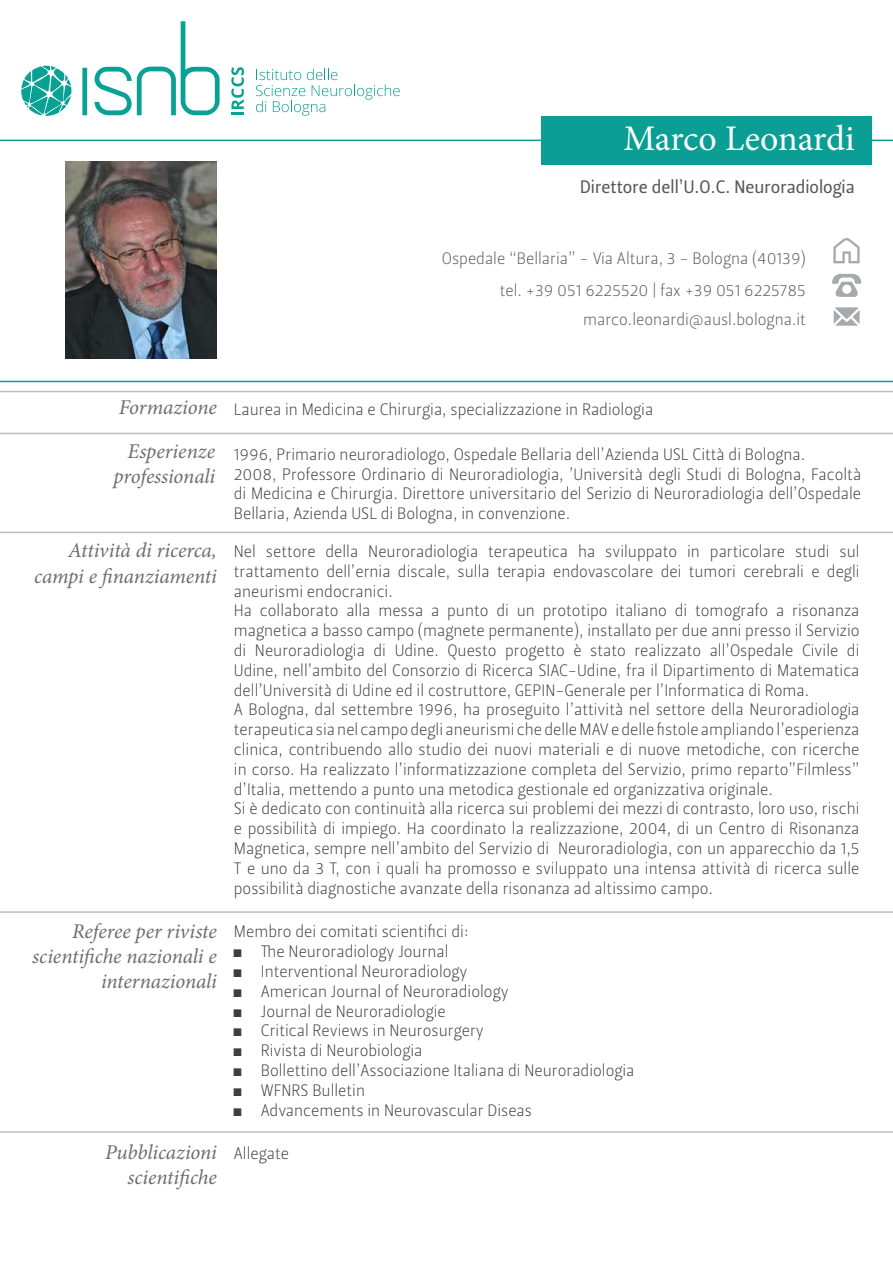
<style>
.page{position:relative;width:893px;height:1263px;background:#fff}
.page>*{position:absolute;margin:0;border:0;box-sizing:border-box;transform-origin:0 0}
.t1{font:36px "Minion Pro";letter-spacing:-.01em;color:#fff}
.t2{font:italic 21px/25.2px "Minion Pro";letter-spacing:-.005em;color:#6c6d70;text-align:right}
.t3{font:18px "Leitura Sans Grot 2";color:#57585a}
.t4{font:16.5px/19.8px "Leitura Sans Grot 1";color:#3e3e3f;text-align:justify}
.t5{font:16.5px "Leitura Sans Grot 1";color:#57585a}
.s1{font-family:"Arial Narrow"}
</style>
<div class="page">
<svg style="left:231px;top:67px;width:13px;height:48px"></svg>
<svg style="left:82px;top:68px;width:5px;height:47px"></svg>
<svg style="left:95px;top:21px;width:125px;height:94px"></svg>
<svg style="left:21px;top:66px;width:50px;height:50px"></svg>
<svg style="left:256px;top:69px;width:144px;height:47px"></svg>
<img style="left:65px;top:162px;width:152px;height:197px">
<hr style="left:0;top:140px;width:893px;height:1px;background:#0a9e94">
<hr style="left:0;top:381px;width:893px;height:1px;background:#0a9e94">
<div style="left:541px;top:116px;width:331px;height:49px;background:#0a9e94"></div>
<svg style="left:833px;top:238px;width:27px;height:25px"></svg>
<svg style="left:832px;top:274px;width:29px;height:23px"></svg>
<svg style="left:834px;top:307px;width:26px;height:19px"></svg>
<hr style="left:0;top:391px;width:893px;height:1px;background:#bcbdc0">
<hr style="left:0;top:433px;width:893px;height:1px;background:#bcbdc0">
<hr style="left:0;top:532px;width:893px;height:1px;background:#bcbdc0">
<hr style="left:0;top:911px;width:893px;height:2px;background:#bcbdc0">
<hr style="left:0;top:1131px;width:893px;height:2px;background:#bcbdc0">
<p class="t1" style="left:623px;top:115px;width:233px">Marco Leonardi</p>
<p class="t3" style="left:580px;top:177px;width:276px">Direttore dell’U.O.C. Neuroradiologia</p>
<p class="t5" style="left:442px;top:248px;width:366px">Ospedale “Bellaria” - Via Altura, 3 - Bologna (40139)</p>
<p class="t5" style="left:500px;top:281px;width:308px">tel. +39 051 6225520 | fax +39 051 6225785</p>
<p class="t5" style="left:583px;top:310px;width:224px">marco.leonardi@ausl.bologna.it</p>
<p class="t2" style="left:119px;top:395px;width:100px">Formazione</p>
<p class="t4" style="left:234px;top:400px;width:421px">Laurea in Medicina e Chirurgia, specializzazione in Radiologia</p>
<p class="t2" style="left:128px;top:439px;width:89px">Esperienze</p>
<p class="t2" style="left:114px;top:464px;width:103px">professionali</p>
<p class="t4" style="left:234px;top:444px;width:573px">1996, Primario neuroradiologo, Ospedale Bellaria dell’Azienda USL Città di Bologna.</p>
<p class="t4" style="left:234px;top:464px;width:629px">2008, Professore Ordinario di Neuroradiologia, ’Università degli Studi di Bologna, Facoltà di Medicina e Chirurgia. Direttore universitario del Serizio di Neuroradiologia dell’Ospedale Bellaria, Azienda USL di Bologna, in convenzione.</p>
<p class="t2" style="left:68px;top:538px;width:150px">Attività di ricerca,</p>
<p class="t2" style="left:34px;top:563px;width:184px">campi e finanziamenti</p>
<p class="t4" style="left:234px;top:542px;width:627px">Nel settore della Neuroradiologia terapeutica ha sviluppato in particolare studi sul trattamento dell’ernia discale, sulla terapia endovascolare dei tumori cerebrali e degli aneurismi endocranici.</p>
<p class="t4" style="left:234px;top:601px;width:627px">Ha collaborato alla messa a punto di un prototipo italiano di tomografo a risonanza magnetica a basso campo (magnete permanente), installato per due anni presso il Servizio di Neuroradiologia di Udine. Questo progetto è stato realizzato all’Ospedale Civile di Udine, nell’ambito del Consorzio di Ricerca SIAC-Udine, fra il Dipartimento di Matematica dell’Università di Udine ed il costruttore, GEPIN-Generale per l’Informatica di Roma.</p>
<p class="t4" style="left:234px;top:700px;width:627px">A Bologna, dal settembre 1996, ha proseguito l’attività nel settore della Neuroradiologia terapeutica sia nel campo degli aneurismi che delle MAV e delle fistole ampliando l’esperienza clinica, contribuendo allo studio dei nuovi materiali e di nuove metodiche, con ricerche in corso. Ha realizzato l’informatizzazione completa del Servizio, primo reparto”Filmless” d’Italia, mettendo a punto una metodica gestionale ed organizzativa originale.</p>
<p class="t4" style="left:234px;top:799px;width:627px">Si è dedicato con continuità alla ricerca sui problemi dei mezzi di contrasto, loro uso, rischi e possibilità di impiego. Ha coordinato la realizzazione, 2004, di un Centro di Risonanza Magnetica, sempre nell’ambito del Servizio di Neuroradiologia, con un apparecchio da 1,5<br>T e uno da 3 T, con i quali ha promosso e sviluppato una intensa attività di ricerca sulle possibilità diagnostiche avanzate della risonanza ad altissimo campo.</p>
<p class="t2" style="left:72px;top:918px;width:146px">Referee per riviste</p>
<p class="t2" style="left:32px;top:944px;width:186px">scientifiche nazionali e internazionali</p>
<p class="t4" style="left:234px;top:922px;width:236px">Membro dei comitati scientifici di:</p>
<p class="t4" style="left:234px;top:942px;width:216px"><span class="s1">■</span> The Neuroradiology Journal</p>
<p class="t4" style="left:234px;top:962px;width:235px"><span class="s1">■</span> Interventional Neuroradiology</p>
<p class="t4" style="left:234px;top:981px;width:276px"><span class="s1">■</span> American Journal of Neuroradiology</p>
<p class="t4" style="left:234px;top:1001px;width:213px"><span class="s1">■</span> Journal de Neuroradiologie</p>
<p class="t4" style="left:234px;top:1021px;width:251px"><span class="s1">■</span> Critical Reviews in Neurosurgery</p>
<p class="t4" style="left:234px;top:1041px;width:190px"><span class="s1">■</span> Rivista di Neurobiologia</p>
<p class="t4" style="left:234px;top:1061px;width:402px"><span class="s1">■</span> Bollettino dell’Associazione Italiana di Neuroradiologia</p>
<p class="t4" style="left:234px;top:1080px;width:133px"><span class="s1">■</span> WFNRS Bulletin</p>
<p class="t4" style="left:234px;top:1100px;width:300px"><span class="s1">■</span> Advancements in Neurovascular Diseas</p>
<p class="t2" style="left:105px;top:1140px;width:113px">Pubblicazioni</p>
<p class="t2" style="left:127px;top:1165px;width:91px">scientifiche</p>
<p class="t4" style="left:234px;top:1143px;width:57px">Allegate</p>
</div>
